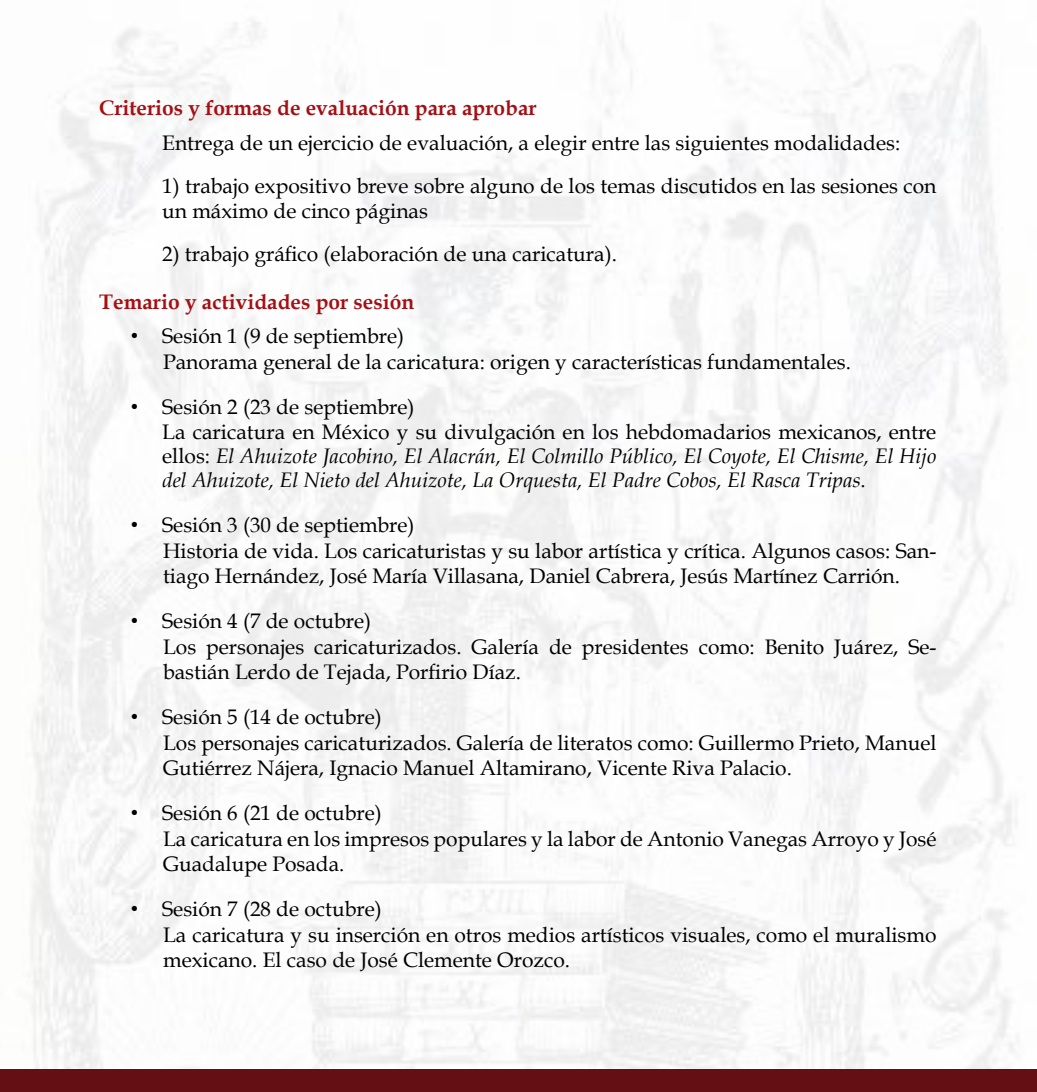
<style>
.page{position:relative;width:1037px;height:1092px;background:#fff}
.page>*{position:absolute;margin:0;border:0;box-sizing:border-box;transform-origin:0 0}
.t1{font:21px/25.4px "Book Antiqua";color:#000}
.t2{font:italic 21px/24.3px "Book Antiqua";color:#000}
.t3{font:700 21px "Book Antiqua";color:#a50f14}
.s1{font-family:"Arial"}
.s2{font-family:"Arial";font-style:normal}
.s3{font-style:normal}
</style>
<div class="page">
<div style="left:0;top:1069px;width:1037px;height:22px;background:#640f14"></div>
<p class="t3" style="left:99px;top:93px;width:439px">Criterios y formas de evaluación para aprobar</p>
<p class="t1" style="left:162px;top:130px;width:739px">Entrega de un ejercicio de evaluación, a elegir entre las siguientes modalidades:</p>
<p class="t1" style="left:162px;top:173px;width:776px">1) trabajo expositivo breve sobre alguno de los temas discutidos en las sesiones con un máximo de cinco páginas</p>
<p class="t1" style="left:162px;top:240px;width:456px">2) trabajo gráfico (elaboración de una caricatura).</p>
<p class="t3" style="left:99px;top:288px;width:316px">Temario y actividades por sesión</p>
<p class="t1" style="left:163px;top:323px;width:689px;text-indent:-32px"><span class="s1">•</span> Sesión 1 (9 de septiembre)<br>Panorama general de la caricatura: origen y características fundamentales.</p>
<p class="t2" style="left:162px;top:394px;width:775px;text-indent:-32px"><span class="s2">•</span> <span class="s3">Sesión 2 (23 de septiembre)<br>La caricatura en México y su divulgación en los hebdomadarios mexicanos, entre ellos:</span> El Ahuizote Jacobino, El Alacrán, El Colmillo Público, El Coyote, El Chisme, El Hijo del Ahuizote, El Nieto del Ahuizote, La Orquesta, El Padre Cobos, El Rasca Tripas<span class="s3">.</span></p>
<p class="t1" style="left:163px;top:512px;width:775px;text-indent:-32px"><span class="s1">•</span> Sesión 3 (30 de septiembre)<br>Historia de vida. Los caricaturistas y su labor artística y crítica. Algunos casos: San&shy;tiago Hernández, José María Villasana, Daniel Cabrera, Jesús Martínez Carrión.</p>
<p class="t1" style="left:163px;top:608px;width:775px;text-indent:-32px"><span class="s1">•</span> Sesión 4 (7 de octubre)<br>Los personajes caricaturizados. Galería de presidentes como: Benito Juárez, Se&shy;bastián Lerdo de Tejada, Porfirio Díaz.</p>
<p class="t1" style="left:163px;top:703px;width:775px;text-indent:-32px"><span class="s1">•</span> Sesión 5 (14 de octubre)<br>Los personajes caricaturizados. Galería de literatos como: Guillermo Prieto, Manuel<br>Gutiérrez Nájera, Ignacio Manuel Altamirano, Vicente Riva Palacio.</p>
<p class="t1" style="left:163px;top:799px;width:775px;text-indent:-32px"><span class="s1">•</span> Sesión 6 (21 de octubre)<br>La caricatura en los impresos populares y la labor de Antonio Vanegas Arroyo y José<br>Guadalupe Posada.</p>
<p class="t1" style="left:163px;top:896px;width:775px;text-indent:-32px"><span class="s1">•</span> Sesión 7 (28 de octubre)<br>La caricatura y su inserción en otros medios artísticos visuales, como el muralismo mexicano. El caso de José Clemente Orozco.</p>
</div>
